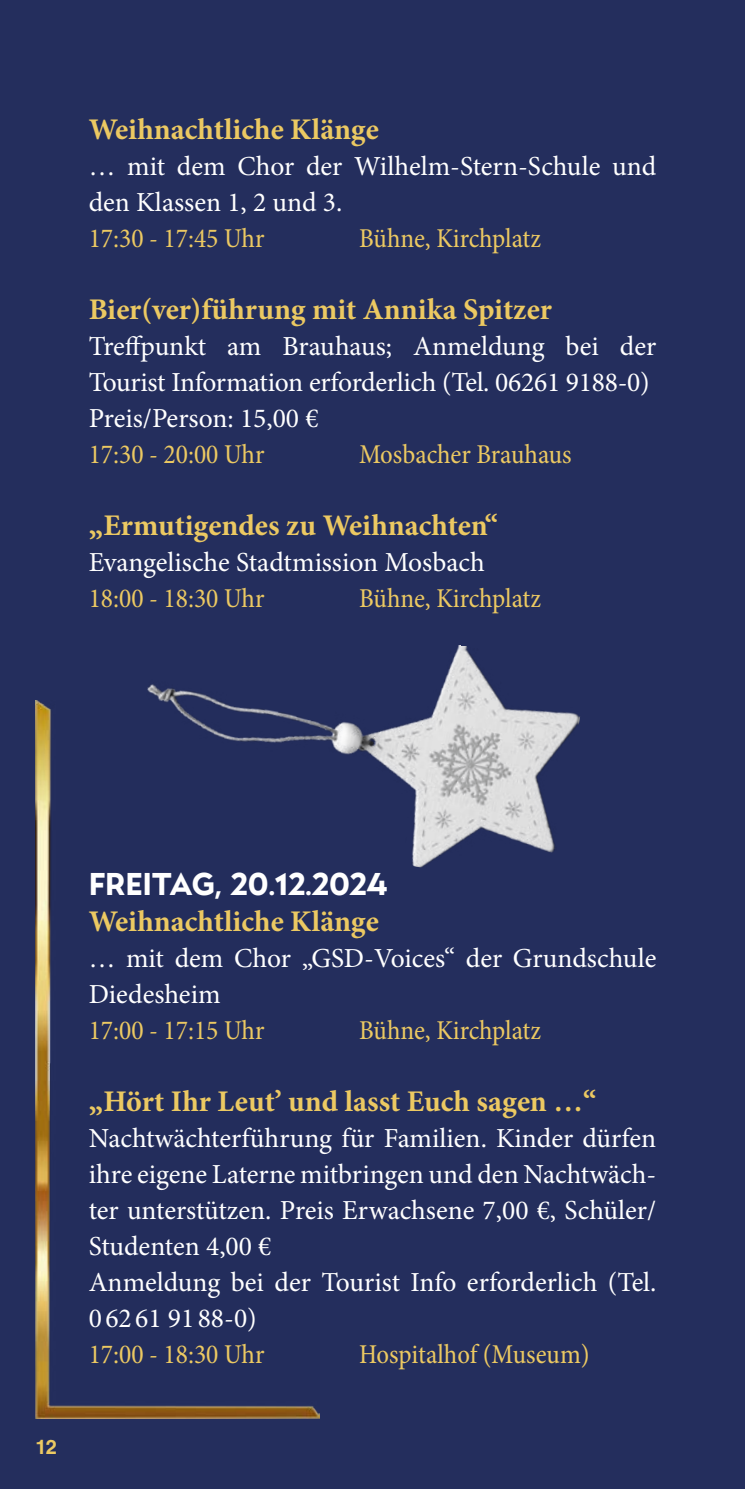
<style>
.page{position:relative;width:745px;height:1489px;background:#fff}
.page>*{position:absolute;margin:0;border:0;box-sizing:border-box;transform-origin:0 0}
.t1{font:700 30px "Minion Pro";color:#ecc962}
.t2{font:700 30px "Garnet Capitals";color:#fff}
.t3{font:27.5px/36px "Minion Pro";letter-spacing:-.005em;color:#fff}
.t4{font:condensed 27.5px "Minion Pro";color:#ecc962}
.t5{font:700 20px "Helvetica LT Std";color:#ecc962}
</style>
<div class="page">
<div style="left:0;top:0;width:744px;height:1488px;background:#242e5d"></div>
<img style="left:35px;top:700px;width:284px;height:717px">
<img style="left:125px;top:645px;width:455px;height:245px">
<p class="t1" style="left:89px;top:108px;width:291px">Weihnachtliche Klänge</p>
<p class="t3" style="left:89px;top:148px;width:568px">… mit dem Chor der Wilhelm-Stern-Schule und den Klassen 1, 2 und 3.</p>
<p class="t4" style="left:89px;top:220px;width:177px">17:30 - 17:45 Uhr</p>
<p class="t4" style="left:359px;top:220px;width:183px">Bühne, Kirchplatz</p>
<p class="t1" style="left:89px;top:288px;width:464px">Bier(ver)führung mit Annika Spitzer</p>
<p class="t3" style="left:89px;top:328px;width:568px">Treffpunkt am Brauhaus; Anmeldung bei der<br>Tourist Information erforderlich (Tel. 06261 9188-0)</p>
<p class="t3" style="left:89px;top:400px;width:231px">Preis/Person: 15,00 €</p>
<p class="t4" style="left:89px;top:436px;width:177px">17:30 - 20:00 Uhr</p>
<p class="t4" style="left:359px;top:436px;width:214px">Mosbacher Brauhaus</p>
<p class="t1" style="left:89px;top:504px;width:411px">„Ermutigendes zu Weihnachten“</p>
<p class="t3" style="left:89px;top:544px;width:397px">Evangelische Stadtmission Mosbach</p>
<p class="t4" style="left:89px;top:580px;width:177px">18:00 - 18:30 Uhr</p>
<p class="t4" style="left:359px;top:580px;width:183px">Bühne, Kirchplatz</p>
<p class="t5" style="left:35px;top:1434px;width:23px">12</p>
<p class="t2" style="left:89px;top:866px;width:300px">FREITAG, 20.12.2024</p>
<p class="t1" style="left:89px;top:900px;width:291px">Weihnachtliche Klänge</p>
<p class="t3" style="left:89px;top:940px;width:568px">… mit dem Chor „GSD-Voices“ der Grundschule<br>Diedesheim</p>
<p class="t4" style="left:89px;top:1012px;width:177px">17:00 - 17:15 Uhr</p>
<p class="t4" style="left:359px;top:1012px;width:183px">Bühne, Kirchplatz</p>
<p class="t1" style="left:89px;top:1080px;width:509px">„Hört Ihr Leut’ und lasst Euch sagen …“</p>
<p class="t3" style="left:89px;top:1120px;width:568px;text-align:justify">Nachtwächterführung für Familien. Kinder dürfen ihre eigene Laterne mitbringen und den Nachtwäch&shy;ter unterstützen. Preis Erwachsene 7,00 €, Schüler/ Studenten 4,00 €</p>
<p class="t3" style="left:89px;top:1264px;width:568px">Anmeldung bei der Tourist Info erforderlich (Tel.<br>0 62 61 91 88-0)</p>
<p class="t4" style="left:89px;top:1336px;width:177px">17:00 - 18:30 Uhr</p>
<p class="t4" style="left:359px;top:1336px;width:232px">Hospitalhof (Museum)</p>
</div>
